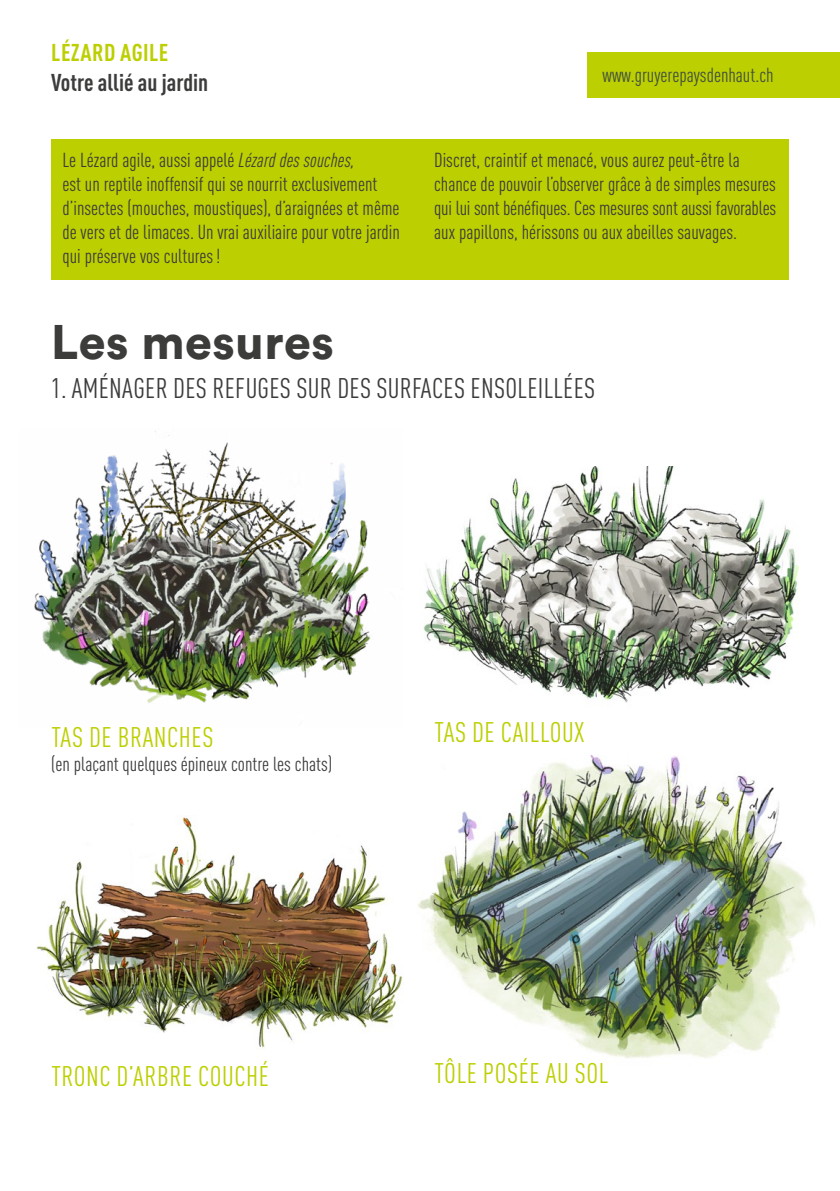
<style>
.page{position:relative;width:840px;height:1191px;background:#fff}
.page>*{position:absolute;margin:0;border:0;box-sizing:border-box;transform-origin:0 0}
.t1{font:900 48px "Circular Std";letter-spacing:.01em;color:#3c3c3b}
.t2{font:condensed 28px "DIN Pro";letter-spacing:.02em;color:#bccf00}
.t3{font:condensed 28px "DIN Pro";letter-spacing:.01em;color:#3c3c3b}
.t4{font:700 condensed 24px "DIN Pro";color:#3c3c3b}
.t5{font:700 condensed 24px "DIN Pro";letter-spacing:.02em;color:#bccf00}
.t6{font:condensed 20px/24px "DIN Pro";color:#3c3c3b}
.t7{font:condensed 20px "DIN Pro";color:#404f42}
.s1{font-style:italic}
</style>
<div class="page">
<div style="left:51px;top:139px;width:737px;height:140px;background:#bccf00"></div>
<img style="left:34px;top:431px;width:337px;height:272px">
<img style="left:36px;top:817px;width:367px;height:231px">
<img style="left:423px;top:467px;width:375px;height:236px">
<img style="left:417px;top:756px;width:398px;height:302px">
<div style="left:587px;top:53px;width:252px;height:45px;background:#bccf00"></div>
<p class="t5" style="left:51px;top:34px;width:118px">LÉZARD AGILE</p>
<p class="t4" style="left:51px;top:64px;width:159px">Votre allié au jardin</p>
<p class="t7" style="left:602px;top:60px;width:172px">www.gruyerepaysdenhaut.ch</p>
<p class="t6" style="left:62px;top:147px;width:339px">Le Lézard agile, aussi appelé <span class="s1">Lézard des souches,<br></span>est un reptile inoffensif qui se nourrit exclusivement d’insectes (mouches, moustiques), d’araignées et même de vers et de limaces. Un vrai auxiliaire pour votre jardin qui préserve vos cultures!</p>
<p class="t6" style="left:434px;top:147px;width:343px">Discret, craintif et menacé, vous aurez peut-être la chance de pouvoir l’observer grâce à de simples mesures qui lui sont bénéfiques. Ces mesures sont aussi favorables aux papillons, hérissons ou aux abeilles sauvages.</p>
<h1 class="t1" style="left:51px;top:310px;width:284px">Les mesures</h1>
<h2 class="t3" style="left:51px;top:368px;width:545px">1. AMÉNAGER DES REFUGES SUR DES SURFACES ENSOLEILLÉES</h2>
<h2 class="t2" style="left:51px;top:717px;width:163px">TAS DE BRANCHES</h2>
<p class="t6" style="left:51px;top:750px;width:282px">(en plaçant quelques épineux contre les chats)</p>
<h2 class="t2" style="left:434px;top:712px;width:152px">TAS DE CAILLOUX</h2>
<h2 class="t2" style="left:51px;top:1056px;width:219px">TRONC D’ARBRE COUCHÉ</h2>
<h2 class="t2" style="left:434px;top:1053px;width:175px">TÔLE POSÉE AU SOL</h2>
</div>
